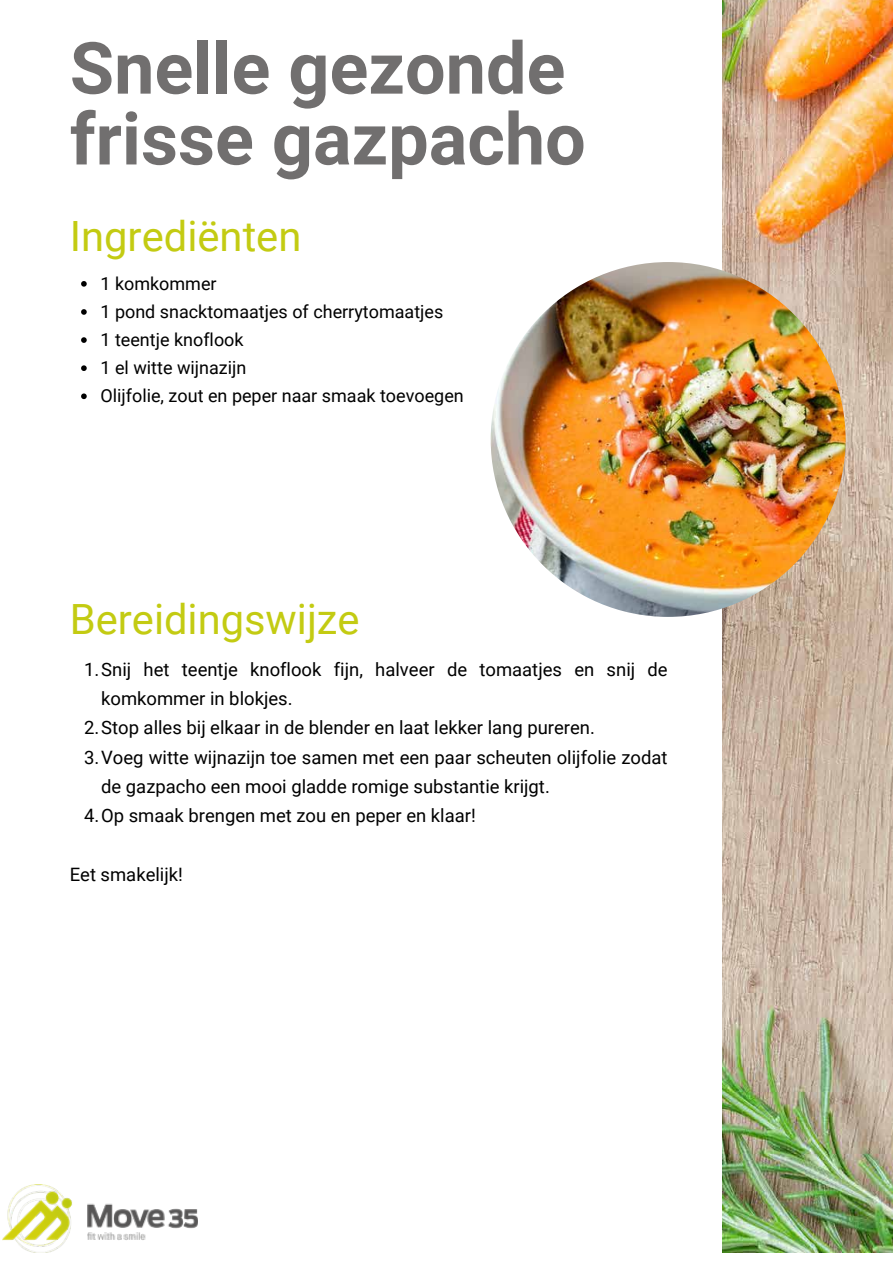
<style>
.page{position:relative;width:893px;height:1264px;background:#fff}
.page>*{position:absolute;margin:0;border:0;box-sizing:border-box;transform-origin:0 0}
.t1{font:700 72px/70.8px "Roboto";color:#716f6f}
.t2{font:41.7px "Roboto";color:#c3cb12}
.t3{font:18.45px "Roboto";color:#000}
.t4{font:18px/28px "Roboto";color:#000}
</style>
<div class="page">
<img style="left:722px;top:0;width:170px;height:1252px">
<img style="left:490px;top:262px;width:355px;height:355px;border-radius:177px">
<img style="left:2px;top:1184px;width:196px;height:68px">
<svg style="left:81px;top:281px;width:6px;height:6px"></svg>
<svg style="left:81px;top:309px;width:6px;height:6px"></svg>
<svg style="left:81px;top:337px;width:6px;height:6px"></svg>
<svg style="left:81px;top:365px;width:6px;height:6px"></svg>
<svg style="left:81px;top:393px;width:6px;height:6px"></svg>
<h1 class="t1" style="left:70px;top:30px;width:517px">Snelle gezonde frisse gazpacho</h1>
<h2 class="t2" style="left:70px;top:206px;width:233px">Ingrediënten</h2>
<p class="t4" style="left:100px;top:269px;width:365px">1 komkommer<br>1 pond snacktomaatjes of cherrytomaatjes<br>1 teentje knoflook<br>1 el witte wijnazijn<br>Olijfolie, zout en peper naar smaak toevoegen</p>
<h2 class="t2" style="left:70px;top:590px;width:291px">Bereidingswijze</h2>
<p class="t3" style="left:84px;top:656px;width:585px">1.Snij het teentje knoflook fijn, halveer de tomaatjes en snij de</p>
<p class="t3" style="left:101px;top:685px;width:193px">komkommer in blokjes.</p>
<p class="t3" style="left:84px;top:714px;width:512px">2.Stop alles bij elkaar in de blender en laat lekker lang pureren.</p>
<p class="t3" style="left:84px;top:744px;width:585px">3.Voeg witte wijnazijn toe samen met een paar scheuten olijfolie zodat</p>
<p class="t3" style="left:101px;top:773px;width:450px">de gazpacho een mooi gladde romige substantie krijgt.</p>
<p class="t3" style="left:84px;top:802px;width:393px">4.Op smaak brengen met zou en peper en klaar!</p>
<p class="t3" style="left:70px;top:861px;width:115px">Eet smakelijk!</p>
</div>
